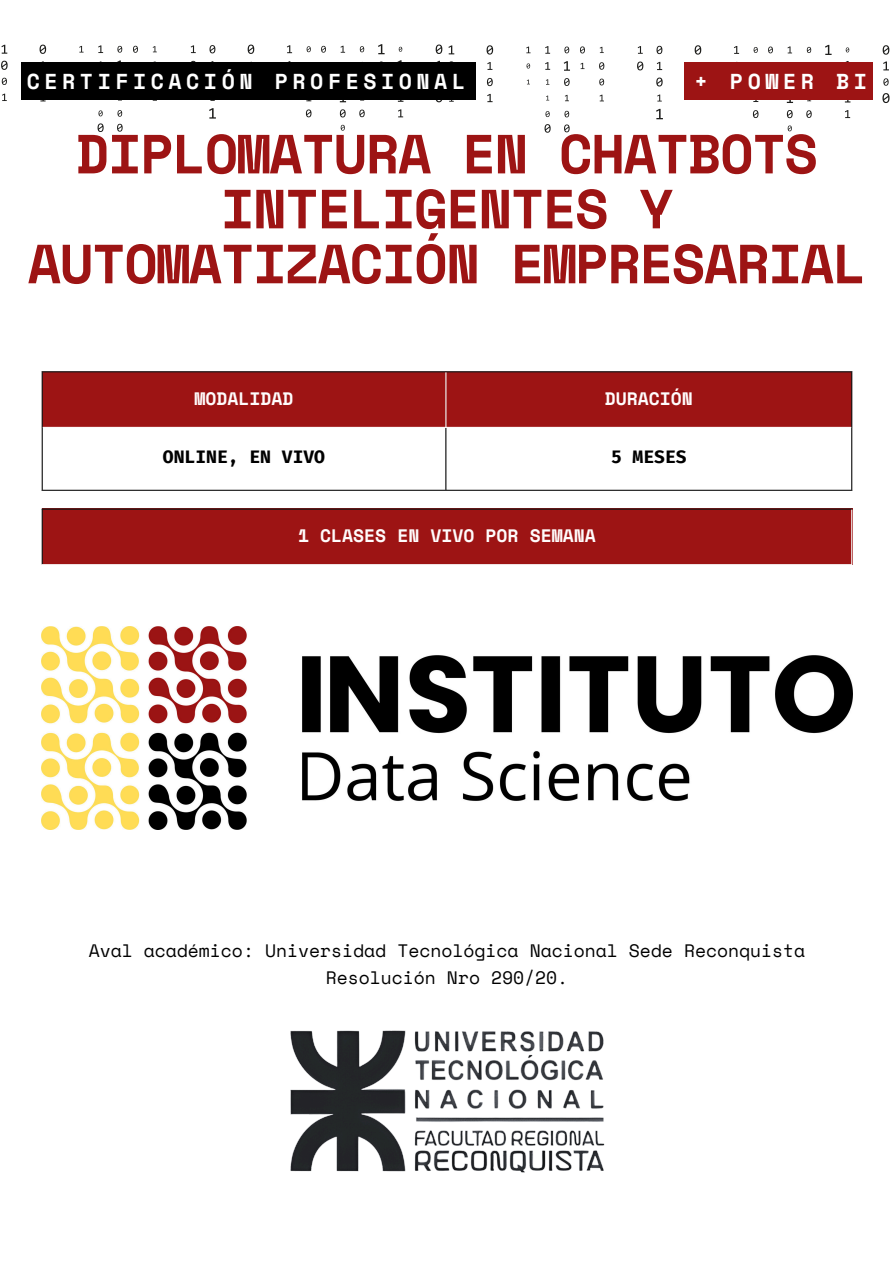
<style>
.page{position:relative;width:894px;height:1263px;background:#fff}
.page>*{position:absolute;margin:0;border:0;box-sizing:border-box;transform-origin:0 0}
.t1{font:700 55.05px/54.9px "Space Mono";letter-spacing:-.025em;color:#9d1414;text-align:center}
.t2{font:700 21.6px "Space Mono";letter-spacing:.21em;color:#fff}
.t3{font:18px/27px "Space Mono";color:#000;text-align:center}
.t4{font:700 18px "Space Mono";color:#fffcfc}
.t5{font:700 18px "Fira Code";color:#000}
</style>
<div class="page">
<svg style="left:306px;top:46px;width:5px;height:6px"></svg>
<svg style="left:306px;top:109px;width:5px;height:8px"></svg>
<svg style="left:287px;top:45px;width:5px;height:8px"></svg>
<svg style="left:247px;top:45px;width:7px;height:9px"></svg>
<svg style="left:209px;top:45px;width:6px;height:8px"></svg>
<svg style="left:209px;top:108px;width:7px;height:11px"></svg>
<svg style="left:191px;top:45px;width:5px;height:8px"></svg>
<svg style="left:153px;top:46px;width:4px;height:6px"></svg>
<svg style="left:133px;top:46px;width:5px;height:7px"></svg>
<svg style="left:117px;top:46px;width:5px;height:7px"></svg>
<svg style="left:117px;top:110px;width:5px;height:7px"></svg>
<svg style="left:98px;top:45px;width:5px;height:8px"></svg>
<svg style="left:98px;top:110px;width:5px;height:6px"></svg>
<svg style="left:79px;top:46px;width:4px;height:7px"></svg>
<svg style="left:40px;top:45px;width:6px;height:9px"></svg>
<svg style="left:1px;top:45px;width:6px;height:9px"></svg>
<svg style="left:1px;top:61px;width:7px;height:9px"></svg>
<svg style="left:2px;top:78px;width:5px;height:7px"></svg>
<svg style="left:2px;top:94px;width:5px;height:7px"></svg>
<svg style="left:435px;top:45px;width:7px;height:9px"></svg>
<svg style="left:398px;top:47px;width:4px;height:5px"></svg>
<svg style="left:398px;top:109px;width:5px;height:8px"></svg>
<svg style="left:378px;top:44px;width:6px;height:10px"></svg>
<svg style="left:360px;top:46px;width:4px;height:6px"></svg>
<svg style="left:359px;top:110px;width:5px;height:7px"></svg>
<svg style="left:340px;top:46px;width:5px;height:7px"></svg>
<svg style="left:340px;top:109px;width:5px;height:8px"></svg>
<svg style="left:321px;top:46px;width:5px;height:7px"></svg>
<svg style="left:117px;top:124px;width:6px;height:8px"></svg>
<svg style="left:97px;top:123px;width:7px;height:9px"></svg>
<svg style="left:340px;top:125px;width:5px;height:6px"></svg>
<svg style="left:753px;top:47px;width:4px;height:6px"></svg>
<svg style="left:752px;top:110px;width:6px;height:8px"></svg>
<svg style="left:734px;top:46px;width:4px;height:8px"></svg>
<svg style="left:694px;top:45px;width:7px;height:10px"></svg>
<svg style="left:656px;top:46px;width:6px;height:8px"></svg>
<svg style="left:656px;top:62px;width:6px;height:8px"></svg>
<svg style="left:656px;top:78px;width:6px;height:8px"></svg>
<svg style="left:657px;top:95px;width:4px;height:7px"></svg>
<svg style="left:656px;top:109px;width:6px;height:10px"></svg>
<svg style="left:637px;top:46px;width:5px;height:8px"></svg>
<svg style="left:637px;top:62px;width:6px;height:8px"></svg>
<svg style="left:599px;top:47px;width:4px;height:6px"></svg>
<svg style="left:599px;top:62px;width:5px;height:8px"></svg>
<svg style="left:599px;top:79px;width:5px;height:6px"></svg>
<svg style="left:599px;top:95px;width:4px;height:6px"></svg>
<svg style="left:580px;top:46px;width:4px;height:7px"></svg>
<svg style="left:580px;top:63px;width:4px;height:6px"></svg>
<svg style="left:564px;top:47px;width:5px;height:6px"></svg>
<svg style="left:563px;top:61px;width:7px;height:10px"></svg>
<svg style="left:564px;top:78px;width:5px;height:8px"></svg>
<svg style="left:565px;top:95px;width:3px;height:6px"></svg>
<svg style="left:564px;top:111px;width:5px;height:6px"></svg>
<svg style="left:545px;top:46px;width:5px;height:8px"></svg>
<svg style="left:545px;top:62px;width:5px;height:8px"></svg>
<svg style="left:546px;top:79px;width:3px;height:6px"></svg>
<svg style="left:545px;top:111px;width:4px;height:6px"></svg>
<svg style="left:526px;top:47px;width:4px;height:6px"></svg>
<svg style="left:526px;top:63px;width:4px;height:6px"></svg>
<svg style="left:486px;top:45px;width:7px;height:10px"></svg>
<svg style="left:487px;top:62px;width:5px;height:8px"></svg>
<svg style="left:487px;top:78px;width:5px;height:8px"></svg>
<svg style="left:487px;top:94px;width:5px;height:8px"></svg>
<svg style="left:448px;top:45px;width:6px;height:9px"></svg>
<svg style="left:882px;top:45px;width:7px;height:10px"></svg>
<svg style="left:883px;top:61px;width:5px;height:9px"></svg>
<svg style="left:883px;top:78px;width:5px;height:8px"></svg>
<svg style="left:882px;top:93px;width:7px;height:10px"></svg>
<svg style="left:845px;top:47px;width:4px;height:5px"></svg>
<svg style="left:844px;top:100px;width:6px;height:3px"></svg>
<svg style="left:845px;top:110px;width:4px;height:8px"></svg>
<svg style="left:825px;top:45px;width:6px;height:10px"></svg>
<svg style="left:806px;top:47px;width:5px;height:6px"></svg>
<svg style="left:806px;top:110px;width:5px;height:8px"></svg>
<svg style="left:787px;top:46px;width:4px;height:7px"></svg>
<svg style="left:786px;top:100px;width:6px;height:3px"></svg>
<svg style="left:786px;top:110px;width:6px;height:8px"></svg>
<svg style="left:768px;top:47px;width:4px;height:6px"></svg>
<svg style="left:564px;top:124px;width:5px;height:8px"></svg>
<svg style="left:544px;top:124px;width:6px;height:9px"></svg>
<svg style="left:787px;top:126px;width:4px;height:5px"></svg>
<div style="left:21px;top:62px;width:454px;height:38px;background:#000"></div>
<div style="left:684px;top:62px;width:188px;height:38px;background:#9d1414"></div>
<div style="left:43px;top:372px;width:807px;height:55px;background:#9d1414"></div>
<svg style="left:43px;top:428px;width:807px;height:62px"></svg>
<hr style="left:42px;top:372px;width:1px;height:118px;background:#191919">
<hr style="left:445px;top:428px;width:1px;height:62px;background:#191919">
<hr style="left:850px;top:372px;width:2px;height:118px;background:#191919">
<hr style="left:42px;top:371px;width:810px;height:1px;background:#191919">
<hr style="left:42px;top:490px;width:810px;height:1px;background:#191919">
<hr style="left:445px;top:372px;width:1px;height:55px;background:#fffcfc">
<div style="left:42px;top:509px;width:809px;height:56px;background:#9d1414"></div>
<hr style="left:42px;top:510px;width:1px;height:54px;background:#191919">
<hr style="left:42px;top:508px;width:810px;height:2px;background:#191919">
<hr style="left:850px;top:510px;width:2px;height:54px;background:#fffcfc">
<hr style="left:42px;top:564px;width:810px;height:1px;background:#fffcfc">
<img style="left:42px;top:627px;width:810px;height:202px">
<img style="left:290px;top:1030px;width:315px;height:143px">
<p class="t2" style="left:27px;top:65px;width:440px">CERTIFICACIÓN PROFESIONAL</p>
<p class="t2" style="left:694px;top:65px;width:174px">+ POWER BI</p>
<p class="t1" style="left:28px;top:125px;width:840px">DIPLOMATURA EN CHATBOTS<br>INTELIGENTES Y<br>AUTOMATIZACIÓN EMPRESARIAL</p>
<p class="t4" style="left:194px;top:385px;width:101px">MODALIDAD</p>
<p class="t4" style="left:604px;top:385px;width:90px">DURACIÓN</p>
<p class="t5" style="left:163px;top:445px;width:163px">ONLINE, EN VIVO</p>
<p class="t5" style="left:611px;top:445px;width:77px">5 MESES</p>
<p class="t4" style="left:298px;top:522px;width:299px">1 CLASES EN VIVO POR SEMANA</p>
<p class="t3" style="left:89px;top:937px;width:718px">Aval académico: Universidad Tecnológica Nacional Sede Reconquista<br>Resolución Nro 290/20.</p>
</div>
